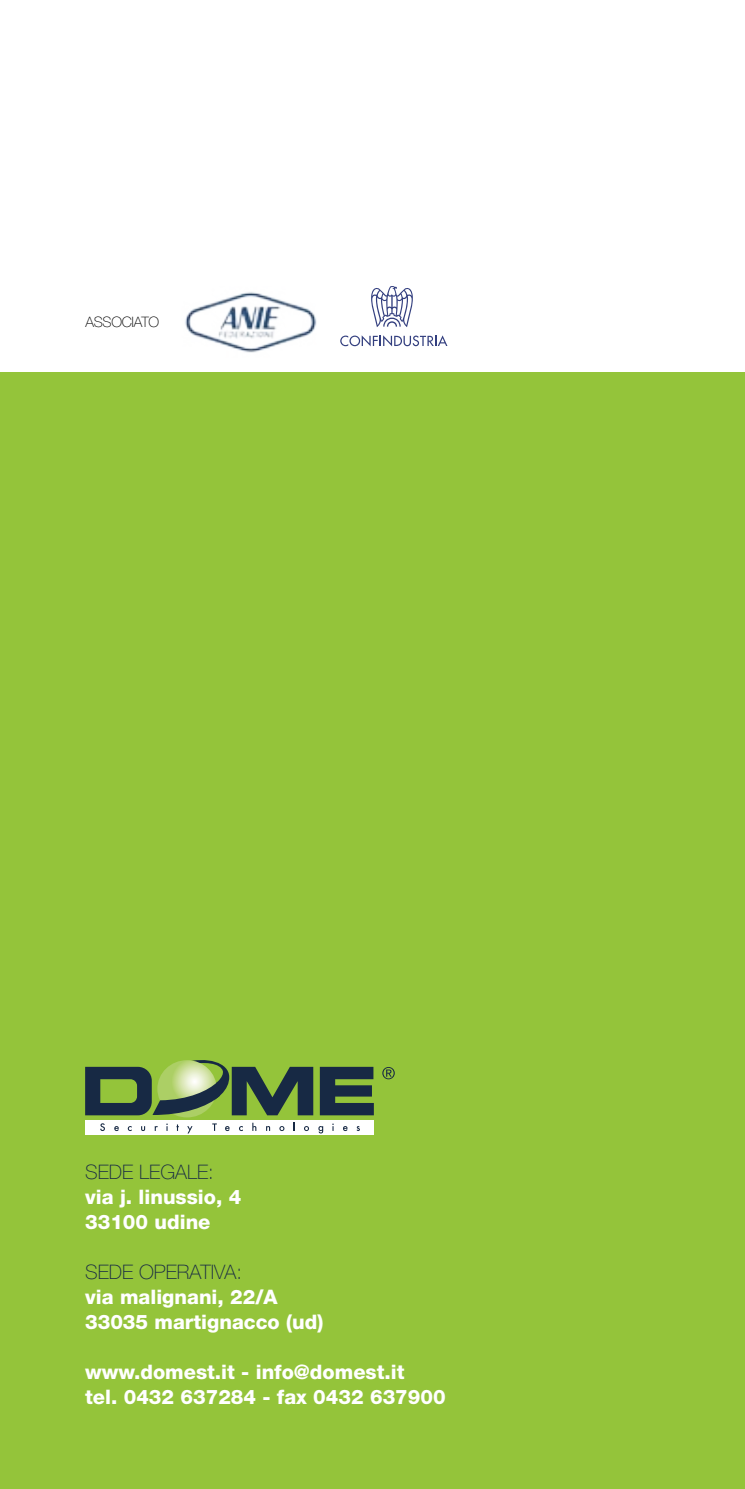
<style>
.page{position:relative;width:745px;height:1489px;background:#fff}
.page>*{position:absolute;margin:0;border:0;box-sizing:border-box;transform-origin:0 0}
.t1{font:800 20px/25px "Helvetica Neue LT Std";color:#fff}
.t2{font:100 20px "Helvetica Neue LT Std";color:#172944}
.t3{font:100 14.5px "Helvetica Neue LT Std";letter-spacing:-.02em;color:#000}
</style>
<div class="page">
<svg style="left:744px;top:1058px;width:1px;height:430px"></svg>
<div style="left:0;top:372px;width:744px;height:1116px;background:#94c43a"></div>
<div style="left:85px;top:1120px;width:289px;height:14px;background:#fff"></div>
<svg style="left:382px;top:1067px;width:12px;height:12px"></svg>
<svg style="left:85px;top:1060px;width:288px;height:73px"></svg>
<img style="left:185px;top:292px;width:132px;height:61px">
<svg style="left:340px;top:286px;width:107px;height:60px"></svg>
<p class="t3" style="left:85px;top:314px;width:75px">ASSOCIATO</p>
<p class="t2" style="left:85px;top:1160px;width:130px">SEDE LEGALE:</p>
<p class="t1" style="left:85px;top:1183px;width:158px">via j. linussio, 4<br>33100 udine</p>
<p class="t2" style="left:85px;top:1260px;width:158px">SEDE OPERATIVA:</p>
<p class="t1" style="left:85px;top:1283px;width:239px">via malignani, 22/A<br>33035 martignacco (ud)</p>
<p class="t1" style="left:85px;top:1358px;width:362px">www.domest.it - info@domest.it<br>tel. 0432 637284 - fax 0432 637900</p>
</div>
